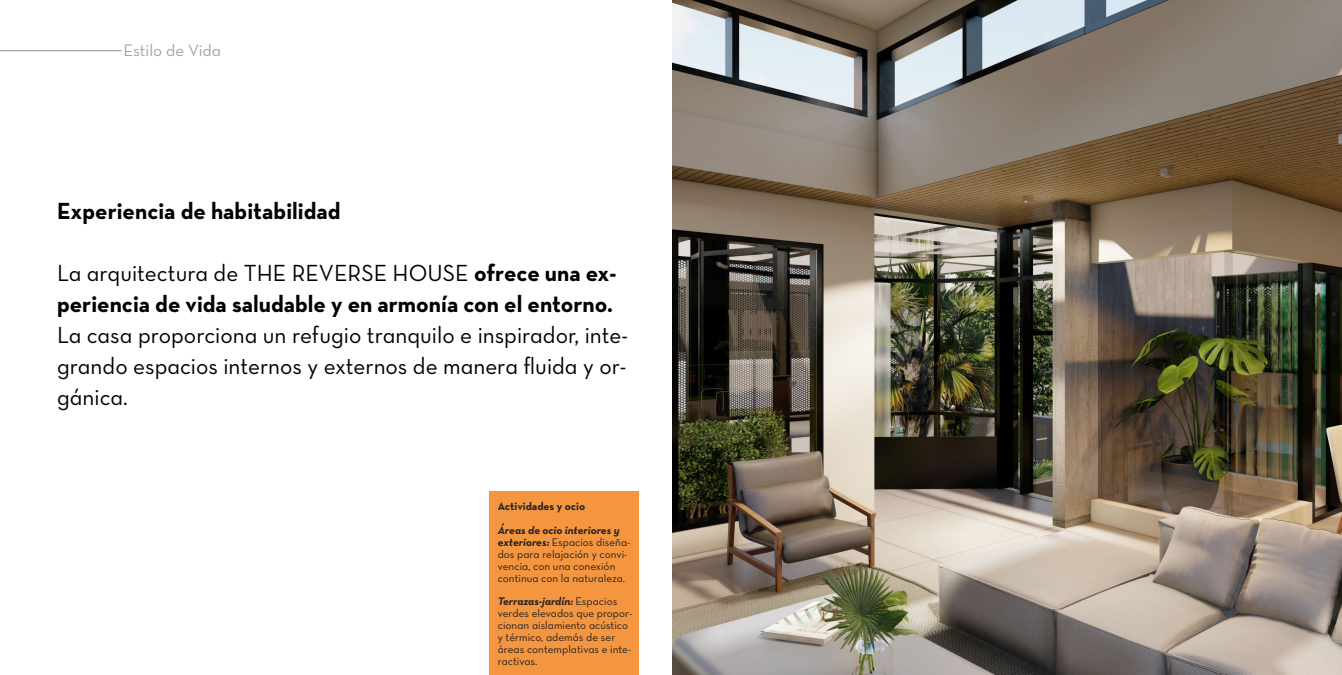
<style>
.page{position:relative;width:1342px;height:675px;background:#fff}
.page>*{position:absolute;margin:0;border:0;box-sizing:border-box;transform-origin:0 0}
.t1{font:23.75px/31.1px "Neutra Text Book Alt";color:#000;text-align:justify}
.t2{font:700 23.75px "Neutra Text";color:#000}
.t3{font:16.88px "Neutra Text Book Alt";color:#a4a4a5}
.t4{font:11.25px/11.9px "Neutra Text Book Alt";color:#232322}
.t5{font:italic 700 11.25px "Neutra Text";color:#232322}
.t6{font:700 11.25px "Neutra Text";color:#232322}
.s1{font-family:"Neutra Text";font-weight:700}
.s2{font-family:"Neutra Text";font-weight:700;font-style:italic}
.s3{font-family:"Neutra Text Book Alt";font-weight:400;font-style:normal}
</style>
<div class="page">
<div style="left:489px;top:492px;width:150px;height:183px;background:#f49540"></div>
<hr style="left:0;top:50px;width:121px;height:1px;background:#a4a4a5">
<img style="left:672px;top:0;width:669px;height:675px">
<h2 class="t3" style="left:123px;top:40px;width:99px">Estilo de Vida</h2>
<h1 class="t2" style="left:57px;top:196px;width:285px">Experiencia de habitabilidad</h1>
<h1 class="t1" style="left:57px;top:257px;width:561px">La arquitectura de THE REVERSE HOUSE <span class="s1">ofrece una ex-</span></h1>
<h1 class="t2" style="left:57px;top:289px;width:557px">periencia de vida saludable y en armonía con el entorno.</h1>
<h1 class="t1" style="left:57px;top:319px;width:572px">La casa proporciona un refugio tranquilo e inspirador, inte&shy;grando espacios internos y externos de manera fluida y or&shy;gánica.</h1>
<p class="t6" style="left:498px;top:500px;width:89px">Actividades y ocio</p>
<p class="t5" style="left:498px;top:523px;width:123px">Áreas de ocio interiores y</p>
<p class="t4" style="left:498px;top:536px;width:134px"><span class="s2">exteriores:</span> Espacios diseña&shy;dos para relajación y convi&shy;vencia, con una conexión continua con la naturaleza.</p>
<p class="t5" style="left:498px;top:595px;width:121px">Terrazas-jardín: <span class="s3">Espacios</span></p>
<p class="t4" style="left:498px;top:607px;width:136px">verdes elevados que propor&shy;cionan aislamiento acústico y térmico, además de ser áreas contemplativas e inte&shy;ractivas.</p>
</div>
